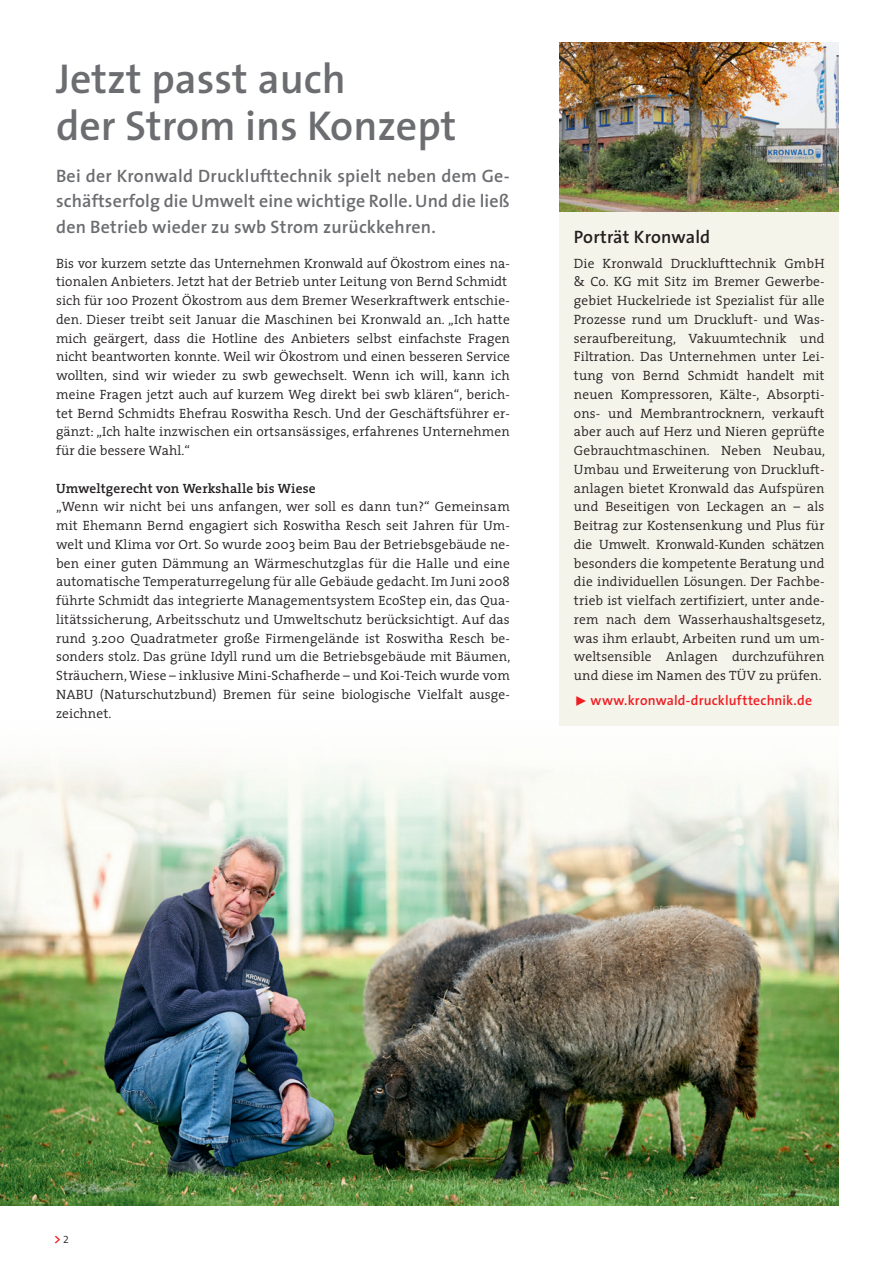
<style>
.page{position:relative;width:893px;height:1263px;background:#fff}
.page>*{position:absolute;margin:0;border:0;box-sizing:border-box;transform-origin:0 0}
.HEADLINE{font:600 42px/46.5px "The Sans";color:#6c6d70}
.Copy{font:600 18px/25.5px "The Sans";letter-spacing:.01em;color:#6c6d70;text-align:justify}
.Copy-2{font:600 18px "The Sans";letter-spacing:.01em;color:#231f20}
.Copy-3{font:600 13.8px "The Sans";letter-spacing:.01em;color:#ee1d23}
.Copy-4{font:300 13.5px/18.8px "The Serif";letter-spacing:.01em;color:#231f20;text-align:justify}
.Copy-5{font:600 13.5px "The Serif";letter-spacing:.01em;color:#231f20}
.t1{font:600 13.5px "The Sans";color:#ee1d23}
.s1{font-family:"The Sans Semi Bold Expert";font-weight:400}
.s2{font-family:"The Sans Semi Light Expert";font-weight:400;font-size:10.5px;color:#231f20}
</style>
<div class="page">
<img style="left:0;top:784px;width:839px;height:421px">
<div style="left:560px;top:42px;width:279px;height:684px;background:#f4f4eb"></div>
<img style="left:560px;top:43px;width:279px;height:168px">
<p class="HEADLINE" style="left:56px;top:55px;width:402px">Jetzt passt auch<br>der Strom ins Konzept</p>
<p class="Copy" style="left:56px;top:162px;width:455px">Bei der Kronwald Drucklufttechnik spielt neben dem Ge&shy;schäftserfolg die Umwelt eine wichtige Rolle. Und die ließ den Betrieb wieder zu swb Strom zurückkehren.</p>
<p class="Copy-4" style="left:56px;top:253px;width:455px">Bis vor kurzem setzte das Unternehmen Kronwald auf Ökostrom eines na&shy;tionalen Anbieters. Jetzt hat der Betrieb unter Leitung von Bernd Schmidt</p>
<p class="Copy-4" style="left:56px;top:291px;width:455px">sich für 100 Prozent Ökostrom aus dem Bremer Weserkraftwerk entschie&shy;den. Dieser treibt seit Januar die Maschinen bei Kronwald an. „Ich hatte mich geärgert, dass die Hotline des Anbieters selbst einfachste Fragen nicht beantworten konnte. Weil wir Ökostrom und einen besseren Service wollten, sind wir wieder zu swb gewechselt. Wenn ich will, kann ich meine Fragen jetzt auch auf kurzem Weg direkt bei swb klären“, berich&shy;tet Bernd Schmidts Ehefrau Roswitha Resch. Und der Geschäftsführer er&shy;gänzt: „Ich halte inzwischen ein ortsansässiges, erfahrenes Unternehmen für die bessere Wahl.“</p>
<p class="Copy-5" style="left:56px;top:477px;width:261px">Umweltgerecht von Werkshalle bis Wiese</p>
<p class="Copy-4" style="left:56px;top:497px;width:456px">„Wenn wir nicht bei uns anfangen, wer soll es dann tun?“ Gemeinsam mit Ehemann Bernd engagiert sich Roswitha Resch seit Jahren für Um&shy;welt und Klima vor Ort. So wurde 2003 beim Bau der Betriebsgebäude ne&shy;ben einer guten Dämmung an Wärmeschutzglas für die Halle und eine automatische Temperaturregelung für alle Gebäude gedacht. Im Juni 2008 führte Schmidt das integrierte Managementsystem EcoStep ein, das Qua&shy;litätssicherung, Arbeitsschutz und Umweltschutz berücksichtigt. Auf das rund 3.200 Quadratmeter große Firmengelände ist Roswitha Resch be&shy;sonders stolz. Das grüne Idyll rund um die Betriebsgebäude mit Bäumen, Sträuchern, Wiese – inklusive Mini-Schafherde – und Koi-Teich wurde vom NABU (Naturschutzbund) Bremen für seine biologische Vielfalt ausge&shy;zeichnet.</p>
<p class="Copy-2" style="left:574px;top:222px;width:138px">Porträt Kronwald</p>
<p class="Copy-4" style="left:574px;top:253px;width:253px">Die Kronwald Drucklufttechnik GmbH &amp; Co. KG mit Sitz im Bremer Gewerbe&shy;gebiet Huckelriede ist Spezialist für alle Prozesse rund um Druckluft- und Was&shy;seraufbereitung, Vakuumtechnik und Filtration. Das Unternehmen unter Lei&shy;tung von Bernd Schmidt handelt mit neuen Kompressoren, Kälte-, Absorpti&shy;ons- und Membrantrocknern, verkauft aber auch auf Herz und Nieren geprüfte Gebrauchtmaschinen. Neben Neubau, Umbau und Erweiterung von Druckluft&shy;anlagen bietet Kronwald das Aufspüren und Beseitigen von Leckagen an – als Beitrag zur Kostensenkung und Plus für die Umwelt. Kronwald-Kunden schätzen besonders die kompetente Beratung und die individuellen Lösungen. Der Fachbe&shy;trieb ist vielfach zertifiziert, unter ande&shy;rem nach dem Wasserhaushaltsgesetz, was ihm erlaubt, Arbeiten rund um um&shy;weltsensible Anlagen durchzuführen und diese im Namen des TÜV zu prüfen.</p>
<p class="Copy-3" style="left:574px;top:689px;width:240px"><span class="s1">˘</span> www.kronwald-drucklufttechnik.de</p>
<p class="t1" style="left:54px;top:1227px;width:16px">&gt; <span class="s2">2</span></p>
</div>
